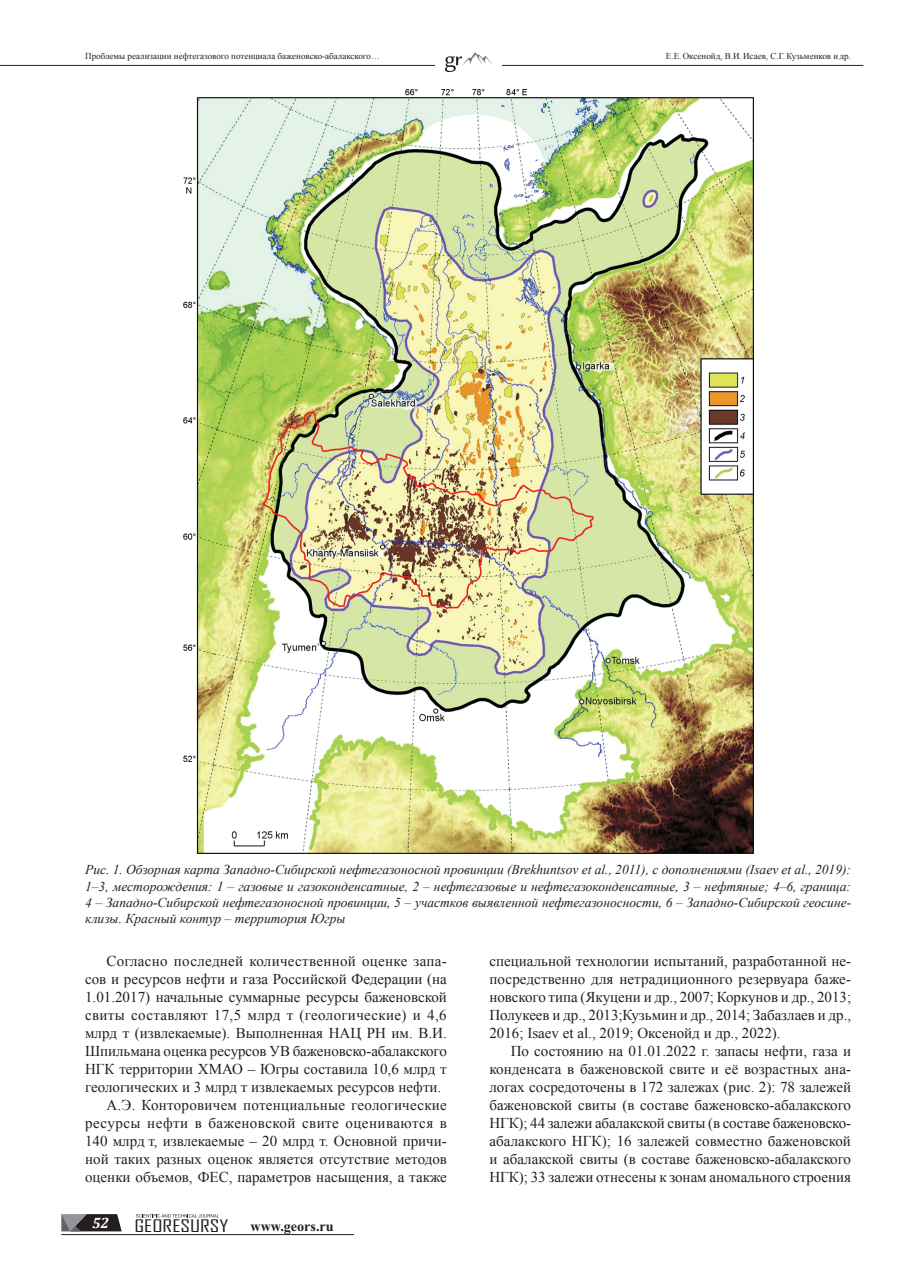
<style>
.page{position:relative;width:915px;height:1276px;background:#fff}
.page>*{position:absolute;margin:0;border:0;box-sizing:border-box;transform-origin:0 0}
.t1{font:16.65px "Agency FB Cyrillic";color:#231f20;scale:1.37 1}
.t2{font:15px/18px "Times New Roman";color:#231f20;text-align:justify}
.t3{font:15px "Times New Roman";letter-spacing:.02em;color:#231f20}
.t4{font:15px "Times New Roman";letter-spacing:.03em;color:#231f20}
.t5{font:italic 700 15px "Cambria";color:#fff}
.t6{font:700 14.1px "Times New Roman";color:#231f20}
.t7{font:italic 13.5px/16.2px "Times New Roman";color:#231f20;text-align:justify}
.t8{font:9px "Times New Roman";color:#231f20}
</style>
<div class="page">
<hr style="left:61px;top:1234px;width:293px;height:1px;background:#231f20">
<svg style="left:136px;top:1214px;width:82px;height:3px"></svg>
<svg style="left:61px;top:1214px;width:61px;height:17px"></svg>
<hr style="left:0;top:65px;width:863px;height:1px;background:#231f20">
<img style="left:435px;top:52px;width:66px;height:20px">
<img style="left:183px;top:90px;width:570px;height:764px">
<p class="t8" style="left:85px;top:50px;width:296px">Проблемы реализации нефтегазового потенциала баженовско-абалакского…</p>
<p class="t8" style="left:665px;top:50px;width:186px">Е.Е. Оксенойд, В.И. Исаев, С.Г.Кузьменков и др.</p>
<p class="t7" style="left:85px;top:861px;width:767px">Рис. 1. Обзорная карта Западно-Сибирской нефтегазоносной провинции (Brekhuntsov et al., 2011), с дополнениями (Isaev et al., 2019):<br>1–3, месторождения: 1 – газовые и газоконденсатные, 2 – нефтегазовые и нефтегазоконденсатные, 3 – нефтяные; 4–6, граница:<br>4 – Западно-Сибирской нефтегазоносной провинции, 5 – участков выявленной нефтегазоносности, 6 – Западно-Сибирской геосине&shy;клизы. Красный контур – территория Югры</p>
<p class="t3" style="left:106px;top:951px;width:342px">Согласно последней количественной оценке запа-</p>
<p class="t2" style="left:85px;top:970px;width:363px">сов и ресурсов нефти и газа Российской Федерации (на</p>
<p class="t2" style="left:85px;top:988px;width:363px">1.01.2017) начальные суммарные ресурсы баженовской</p>
<p class="t3" style="left:85px;top:1005px;width:363px">свиты составляют 17,5 млрд т (геологические) и 4,6</p>
<p class="t2" style="left:85px;top:1024px;width:363px">млрд т (извлекаемые). Выполненная НАЦ РН им. В.И.</p>
<p class="t2" style="left:85px;top:1042px;width:363px">Шпильмана оценка ресурсов УВ баженовско-абалакского</p>
<p class="t2" style="left:85px;top:1060px;width:363px">НГК территории ХМАО – Югры составила 10,6 млрд т</p>
<p class="t2" style="left:85px;top:1078px;width:357px">геологических и 3 млрд т извлекаемых ресурсов нефти.</p>
<p class="t3" style="left:106px;top:1095px;width:342px">А.Э. Конторовичем потенциальные геологические</p>
<p class="t4" style="left:85px;top:1113px;width:363px">ресурсы нефти в баженовской свите оцениваются в</p>
<p class="t2" style="left:85px;top:1132px;width:363px">140 млрд т, извлекаемые – 20 млрд т. Основной причи-</p>
<p class="t2" style="left:85px;top:1150px;width:363px">ной таких разных оценок является отсутствие методов</p>
<p class="t2" style="left:85px;top:1168px;width:363px">оценки объемов, ФЕС , параметров насыщения, а также</p>
<p class="t5" style="left:92px;top:1212px;width:19px">52</p>
<p class="t1" style="left:134px;top:1215px;width:70px">GEORESURSY</p>
<p class="t6" style="left:250px;top:1217px;width:85px">www.geors.ru</p>
<p class="t2" style="left:489px;top:952px;width:363px">специальной технологии испытаний, разработанной не&shy;посредственно для нетрадиционного резервуара баже&shy;новского типа (Якуцени и др., 2007; Коркунов и др., 2013; Полукеев и др., 2013;Кузьмин и др., 2014; Забазлаев и др., 2016; Isaev et al., 2019; Оксенойд и др., 2022).</p>
<p class="t2" style="left:489px;top:1042px;width:363px;text-indent:21px">По состоянию на 01.01.2022 г. запасы нефти, газа и конденсата в баженовской свите и её возрастных ана&shy;логах сосредоточены в 172 залежах (рис. 2): 78 залежей баженовской свиты (в составе баженовско-абалакского НГК); 44 залежи абалакской свиты (в составе баженовско&shy;абалакского НГК); 16 залежей совместно баженовской и абалакской свиты (в составе баженовско-абалакского НГК); 33 залежи отнесены к зонам аномального строения</p>
</div>
